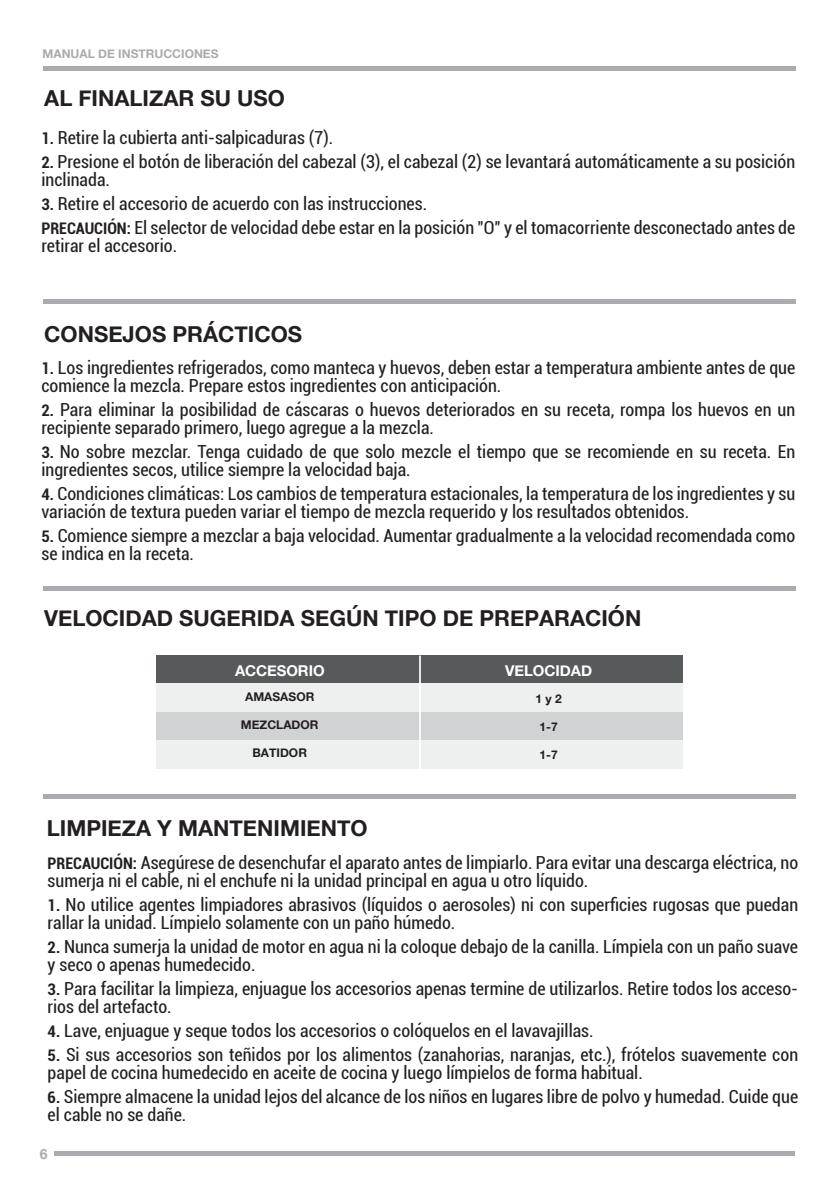
<style>
.page{position:relative;width:840px;height:1191px;background:#fff}
.page>*{position:absolute;margin:0;border:0;box-sizing:border-box;transform-origin:0 0}
.t1{font:700 22px "Helvetica Neue";color:#231f20}
.t2{font:condensed 18px/18px "Roboto";color:#231f20}
.t3{font:700 15px "Helvetica Neue";letter-spacing:-.005em;color:#fff}
.t4{font:700 14px "Helvetica Neue";color:#aaabaf}
.t5{font:700 12px "Helvetica Neue";color:#231f20}
.t6{font:700 12px "Helvetica Neue";color:#aaabaf}
.s1{font-weight:700;font-size:16px}
</style>
<div class="page">
<hr style="left:43px;top:67px;width:751px;height:4px;background:#aaabaf">
<div style="left:55px;top:1151px;width:739px;height:5px;background:#aaabaf"></div>
<hr style="left:43px;top:300px;width:751px;height:4px;background:#aaabaf">
<hr style="left:43px;top:586px;width:751px;height:4px;background:#aaabaf">
<hr style="left:43px;top:794px;width:751px;height:4px;background:#aaabaf">
<div style="left:157px;top:655px;width:525px;height:28px;background:#575a5b"></div>
<div style="left:157px;top:712px;width:525px;height:28px;background:#d1d2d4"></div>
<div style="left:157px;top:683px;width:525px;height:29px;background:#eef0ef"></div>
<div style="left:157px;top:740px;width:525px;height:29px;background:#eef0ef"></div>
<hr style="left:419px;top:655px;width:1px;height:114px;background:#fff">
<p class="t6" style="left:43px;top:45px;width:177px">MANUAL DE INSTRUCCIONES</p>
<p class="t1" style="left:44px;top:81px;width:242px">AL FINALIZAR SU USO</p>
<p class="t2" style="left:41px;top:128px;width:293px"><span class="s1">1.</span> Retire la cubierta anti-salpicaduras (7).</p>
<p class="t2" style="left:41px;top:152px;width:754px"><span class="s1">2.</span> Presione el botón de liberación del cabezal (3), el cabezal (2) se levantará automáticamente a su posición inclinada.</p>
<p class="t2" style="left:41px;top:191px;width:755px;line-height:24px"><span class="s1">3.</span> Retire el accesorio de acuerdo con las instrucciones.<br><span class="s1">PRECAUCIÓN:</span> El selector de velocidad debe estar en la posición "O" y el tomacorriente desconectado antes de</p>
<p class="t2" style="left:41px;top:236px;width:137px">retirar el accesorio.</p>
<p class="t1" style="left:44px;top:317px;width:259px">CONSEJOS PRÁCTICOS</p>
<p class="t2" style="left:41px;top:358px;width:755px"><span class="s1">1.</span> Los ingredientes refrigerados, como manteca y huevos, deben estar a temperatura ambiente antes de que comience la mezcla. Prepare estos ingredientes con anticipación.</p>
<p class="t2" style="left:41px;top:400px;width:755px"><span class="s1">2.</span> Para eliminar la posibilidad de cáscaras o huevos deteriorados en su receta, rompa los huevos en un recipiente separado primero, luego agregue a la mezcla.</p>
<p class="t2" style="left:41px;top:442px;width:755px"><span class="s1">3.</span> No sobre mezclar. Tenga cuidado de que solo mezcle el tiempo que se recomiende en su receta. En ingredientes secos, utilice siempre la velocidad baja.</p>
<p class="t2" style="left:41px;top:484px;width:754px"><span class="s1">4.</span> Condiciones climáticas: Los cambios de temperatura estacionales, la temperatura de los ingredientes y su variación de textura pueden variar el tiempo de mezcla requerido y los resultados obtenidos.</p>
<p class="t2" style="left:41px;top:526px;width:754px"><span class="s1">5.</span> Comience siempre a mezclar a baja velocidad. Aumentar gradualmente a la velocidad recomendada como se indica en la receta.</p>
<p class="t1" style="left:44px;top:601px;width:598px">VELOCIDAD SUGERIDA SEGÚN TIPO DE PREPARACIÓN</p>
<p class="t3" style="left:235px;top:658px;width:91px">ACCESORIO</p>
<p class="t3" style="left:505px;top:658px;width:88px">VELOCIDAD</p>
<p class="t5" style="left:245px;top:687px;width:71px">AMASASOR</p>
<p class="t5" style="left:241px;top:715px;width:79px">MEZCLADOR</p>
<p class="t5" style="left:252px;top:743px;width:56px">BATIDOR</p>
<p class="t5" style="left:535px;top:689px;width:28px">1 y 2</p>
<p class="t5" style="left:539px;top:717px;width:20px">1-7</p>
<p class="t5" style="left:539px;top:745px;width:20px">1-7</p>
<p class="t1" style="left:47px;top:810px;width:322px">LIMPIEZA Y MANTENIMIENTO</p>
<p class="t2" style="left:48px;top:852px;width:751px"><span class="s1">PRECAUCIÓN:</span> Asegúrese de desenchufar el aparato antes de limpiarlo. Para evitar una descarga eléctrica, no sumerja ni el cable, ni el enchufe ni la unidad principal en agua u otro líquido.</p>
<p class="t2" style="left:48px;top:894px;width:751px"><span class="s1">1.</span> No utilice agentes limpiadores abrasivos (líquidos o aerosoles) ni con superficies rugosas que puedan rallar la unidad. Límpielo solamente con un paño húmedo.</p>
<p class="t2" style="left:48px;top:936px;width:751px"><span class="s1">2.</span> Nunca sumerja la unidad de motor en agua ni la coloque debajo de la canilla. Límpiela con un paño suave y seco o apenas humedecido.</p>
<p class="t2" style="left:48px;top:978px;width:751px"><span class="s1">3.</span> Para facilitar la limpieza, enjuague los accesorios apenas termine de utilizarlos. Retire todos los acceso&shy;rios del artefacto.</p>
<p class="t2" style="left:48px;top:1020px;width:547px"><span class="s1">4.</span> Lave, enjuague y seque todos los accesorios o colóquelos en el lavavajillas.</p>
<p class="t2" style="left:48px;top:1044px;width:751px"><span class="s1">5.</span> Si sus accesorios son teñidos por los alimentos (zanahorias, naranjas, etc.), frótelos suavemente con papel de cocina humedecido en aceite de cocina y luego límpielos de forma habitual.</p>
<p class="t2" style="left:48px;top:1086px;width:751px"><span class="s1">6.</span> Siempre almacene la unidad lejos del alcance de los niños en lugares libre de polvo y humedad. Cuide que el cable no se dañe.</p>
<p class="t4" style="left:40px;top:1142px;width:9px">6</p>
</div>
